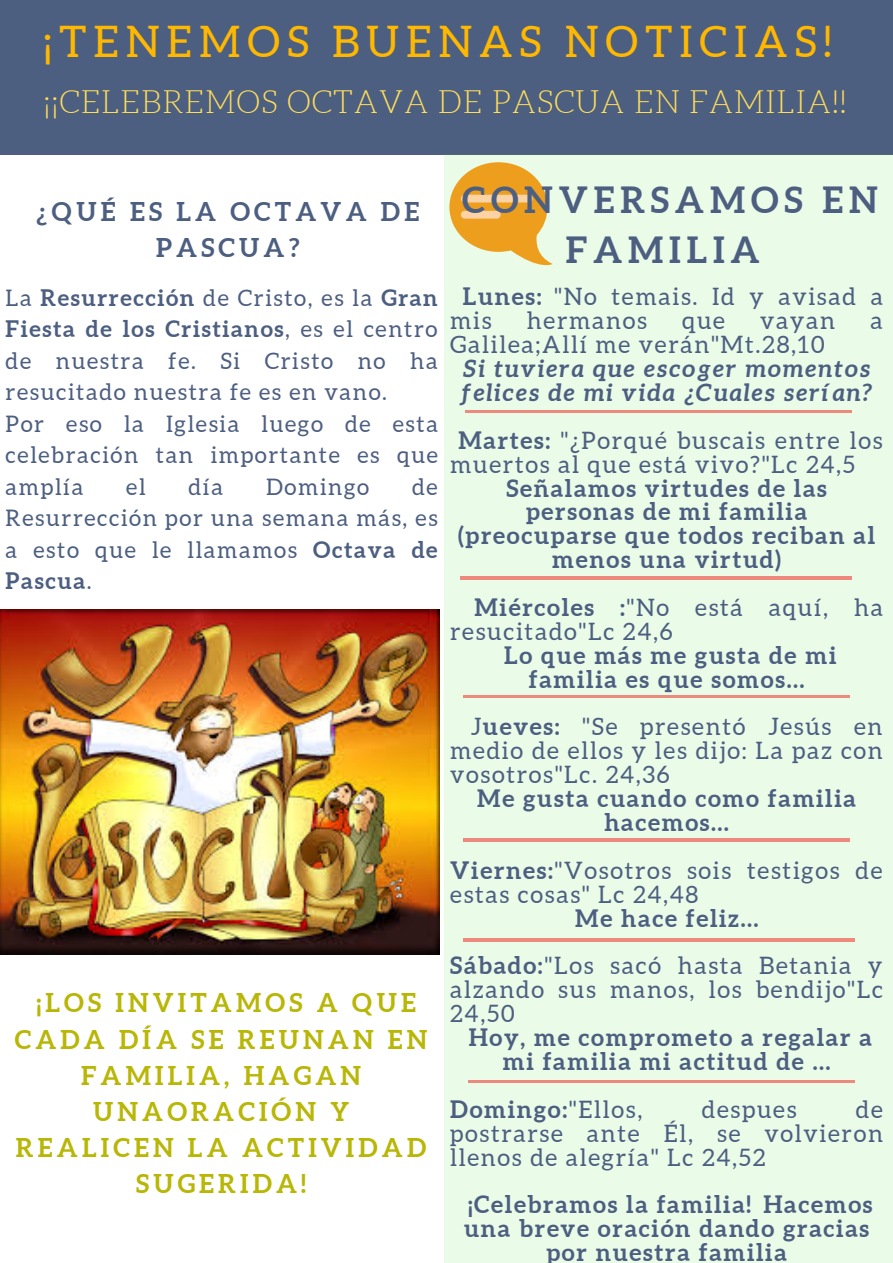
<style>
.page{position:relative;width:893px;height:1263px;background:#fff}
.page>*{position:absolute;margin:0;border:0;box-sizing:border-box;transform-origin:0 0}
.t1{font:43.42px "Aleo";letter-spacing:.16em;color:#ffb800}
.t2{font:700 36.15px/50.5px "Aleo";letter-spacing:.16em;color:#4d5f81;text-align:center}
.t3{font:300 31.58px "Aleo";letter-spacing:.03em;color:#ffde59}
.t4{font:700 25.88px/36.2px "Aleo";letter-spacing:.16em;color:#b8b606;text-align:center}
.t5{font:700 25.88px/36.2px "Aleo";letter-spacing:.16em;color:#4d5f81;text-align:center}
.t6{font:24px/23.9px "Aleo";letter-spacing:.07em;color:#4d5f81}
.t7{font:700 24px/23.9px "Aleo";letter-spacing:.07em;color:#4d5f81;text-align:center}
.t8{font:italic 700 24px/23.9px "Aleo";letter-spacing:.07em;color:#4d5f81}
.t9{font:22.8px/31.6px "Aleo";letter-spacing:.07em;color:#4d5f81}
.s1{font-weight:700}
.s2{font-weight:400}
</style>
<div class="page">
<div style="left:0;top:0;width:893px;height:154px;background:#4d5f81"></div>
<div style="left:444px;top:154px;width:449px;height:1109px;background:#eafbe7"></div>
<svg style="left:449px;top:162px;width:104px;height:104px"></svg>
<div style="left:461px;top:195px;width:71px;height:7px;background:#fbd3a4;border-radius:4px"></div>
<div style="left:461px;top:211px;width:39px;height:8px;background:#fbd3a4;border-radius:4px"></div>
<hr style="left:466px;top:410px;width:386px;height:2px;background:#ee897e">
<hr style="left:463px;top:939px;width:392px;height:2px;background:#ee897e">
<hr style="left:463px;top:695px;width:386px;height:3px;background:#ee897e">
<hr style="left:460px;top:577px;width:392px;height:2px;background:#ee897e">
<hr style="left:463px;top:839px;width:386px;height:2px;background:#ee897e">
<hr style="left:468px;top:1081px;width:387px;height:2px;background:#ee897e">
<img style="left:0;top:610px;width:440px;height:344px">
<h1 class="t1" style="left:44px;top:17px;width:790px">¡TENEMOS BUENAS NOTICIAS!</h1>
<h3 class="t3" style="left:44px;top:85px;width:804px">¡¡CELEBREMOS OCTAVA DE PASCUA EN FAMILIA!!</h3>
<p class="t5" style="left:37px;top:193px;width:384px">¿QUÉ ES LA OCTAVA DE<br>PASCUA?</p>
<p class="t9" style="left:6px;top:282px;width:434px">La <span class="s1">Resurrección</span> de Cristo, es la <span class="s1">Gran<br>Fiesta de los Cristianos</span>, es el centro de nuestra fe. Si Cristo no ha resucitado nuestra fe es en vano.<br>Por eso la Iglesia luego de esta celebración tan importante es que amplía</p>
<p class="t9" style="left:6px;top:471px;width:433px;text-align:justify;text-indent:406px">de Resurrección por una semana más, es a esto que le llamamos <span class="s1">Octava de Pascua</span>.</p>
<p class="t9" style="left:126px;top:471px;width:21px">el</p>
<p class="t9" style="left:188px;top:471px;width:36px">día</p>
<p class="t9" style="left:266px;top:471px;width:105px">Domingo</p>
<p class="t4" style="left:15px;top:984px;width:414px">¡LOS INVITAMOS A QUE<br>CADA DÍA SE REUNAN EN<br>FAMILIA, HAGAN<br>UNAORACIÓN Y<br>REALICEN LA ACTIVIDAD<br>SUGERIDA!</p>
<h2 class="t2" style="left:462px;top:174px;width:417px">CONVERSAMOS EN<br>FAMILIA</h2>
<p class="t6" style="left:450px;top:285px;width:434px;text-indent:13px"><span class="s1">Lunes:</span> "No temais. Id y avisad a mis</p>
<p class="t6" style="left:527px;top:309px;width:122px">hermanos</p>
<p class="t6" style="left:682px;top:309px;width:44px">que</p>
<p class="t6" style="left:760px;top:309px;width:76px">vayan</p>
<p class="t6" style="left:870px;top:309px;width:14px">a</p>
<p class="t6" style="left:450px;top:333px;width:376px">Galilea;Allí me verán"Mt.28,10</p>
<p class="t8" style="left:461px;top:356px;width:413px">Si tuviera que escoger momentos felices de mi vida ¿Cuales serían?</p>
<p class="t6" style="left:450px;top:428px;width:434px;text-indent:8px"><span class="s1">Martes:</span> "¿Porqué buscais entre los muertos al que está vivo?"Lc 24,5</p>
<p class="t7" style="left:458px;top:476px;width:418px">Señalamos virtudes de las personas de mi familia (preocuparse que todos reciban al menos una virtud)</p>
<p class="t6" style="left:450px;top:595px;width:434px;text-indent:24px"><span class="s1">Miércoles :</span>"No está aquí, ha resucitado"Lc 24,6</p>
<p class="t7" style="left:504px;top:643px;width:334px">Lo que más me gusta de mi familia es que somos…</p>
<p class="t6" style="left:450px;top:715px;width:434px;text-align:justify;text-indent:20px">J<span class="s1">ueves:</span> "Se presentó Jesús en medio de ellos y les dijo: La paz con vosotros"Lc. 24,36</p>
<p class="t7" style="left:477px;top:786px;width:380px">Me gusta cuando como familia hacemos…</p>
<p class="t6" style="left:450px;top:858px;width:434px"><span class="s1">Viernes:</span>"Vosotros sois testigos de estas cosas" Lc 24,48</p>
<p class="t6" style="left:450px;top:894px;width:434px;line-height:47.8px;text-align:center"><span class="s1">Me hace feliz…<br>Sábado:</span>"Los sacó hasta Betania y</p>
<p class="t6" style="left:450px;top:978px;width:434px">alzando sus manos, los bendijo"Lc<br>24,50</p>
<p class="t7" style="left:469px;top:1025px;width:405px">Hoy, me comprometo a regalar a mi familia mi actitud de …</p>
<p class="t7" style="left:450px;top:1097px;width:194px">Domingo:<span class="s2">"Ellos,</span></p>
<p class="t6" style="left:702px;top:1097px;width:96px">despues</p>
<p class="t6" style="left:450px;top:1097px;width:434px;text-align:justify;text-indent:406px">de postrarse ante Él, se volvieron llenos de alegría" Lc 24,52</p>
<p class="t7" style="left:464px;top:1192px;width:410px">¡Celebramos la familia! Hacemos una breve oración dando gracias por nuestra familia</p>
</div>
